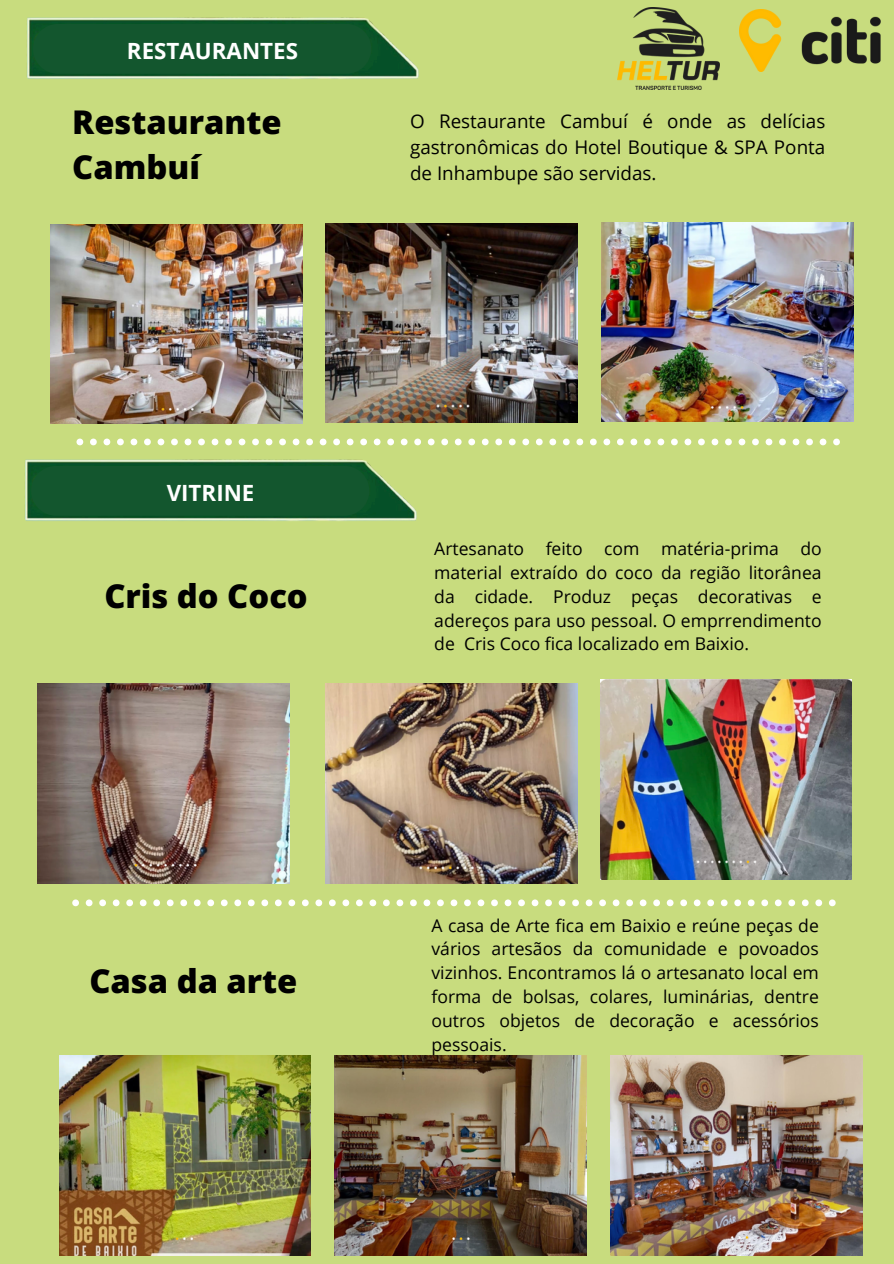
<style>
.page{position:relative;width:894px;height:1264px;background:#fff}
.page>*{position:absolute;margin:0;border:0;box-sizing:border-box;transform-origin:0 0}
.t1{font:800 32.7px/45px "Open Sans";color:#000}
.t2{font:700 22.35px "Open Sans";color:#fff}
.t3{font:18.75px/25.7px "Open Sans";color:#000;text-align:justify}
.t4{font:17.55px/23.9px "Open Sans";color:#000;text-align:justify}
</style>
<div class="page">
<div style="left:0;top:0;width:893px;height:1263px;background:#c8dc7e"></div>
<img style="left:27px;top:17px;width:392px;height:62px">
<div style="left:33px;top:24px;width:338px;height:50px;background:#13562e"></div>
<img style="left:50px;top:224px;width:252px;height:200px">
<svg style="left:76px;top:438px;width:763px;height:7px"></svg>
<svg style="left:72px;top:899px;width:763px;height:7px"></svg>
<img style="left:334px;top:1055px;width:252px;height:200px">
<img style="left:610px;top:1055px;width:252px;height:200px">
<img style="left:59px;top:1055px;width:252px;height:200px">
<img style="left:25px;top:442px;width:419px;height:79px">
<div style="left:31px;top:466px;width:338px;height:50px;background:#13562e"></div>
<img style="left:326px;top:684px;width:251px;height:199px">
<img style="left:600px;top:679px;width:251px;height:200px">
<img style="left:38px;top:684px;width:251px;height:199px">
<img style="left:739px;top:9px;width:141px;height:62px">
<img style="left:617px;top:8px;width:101px;height:82px">
<img style="left:326px;top:223px;width:251px;height:200px">
<img style="left:601px;top:222px;width:252px;height:200px">
<p class="t2" style="left:127px;top:35px;width:172px">RESTAURANTES</p>
<h1 class="t1" style="left:72px;top:99px;width:211px">Restaurante<br>Cambuí</h1>
<p class="t3" style="left:410px;top:108px;width:416px">O Restaurante Cambuí é onde as delícias gastronômicas do Hotel Boutique &amp; SPA Ponta de Inhambupe são servidas.</p>
<h2 class="t2" style="left:167px;top:477px;width:89px">VITRINE</h2>
<h1 class="t1" style="left:104px;top:573px;width:205px">Cris do Coco</h1>
<p class="t1" style="left:89px;top:958px;width:209px">Casa da arte</p>
<p class="t4" style="left:434px;top:536px;width:389px">Artesanato feito com matéria-prima do material extraído do coco da região litorânea da cidade. Produz peças decorativas e adereços para uso pessoal. O emprrendimento de Cris Coco fica localizado em Baixio.</p>
<h2 class="t4" style="left:431px;top:912px;width:389px">A casa de Arte fica em Baixio e reúne peças de vários artesãos da comunidade e povoados vizinhos. Encontramos lá o artesanato local em forma de bolsas, colares, luminárias, dentre outros objetos de decoração e acessórios pessoais.</h2>
</div>
